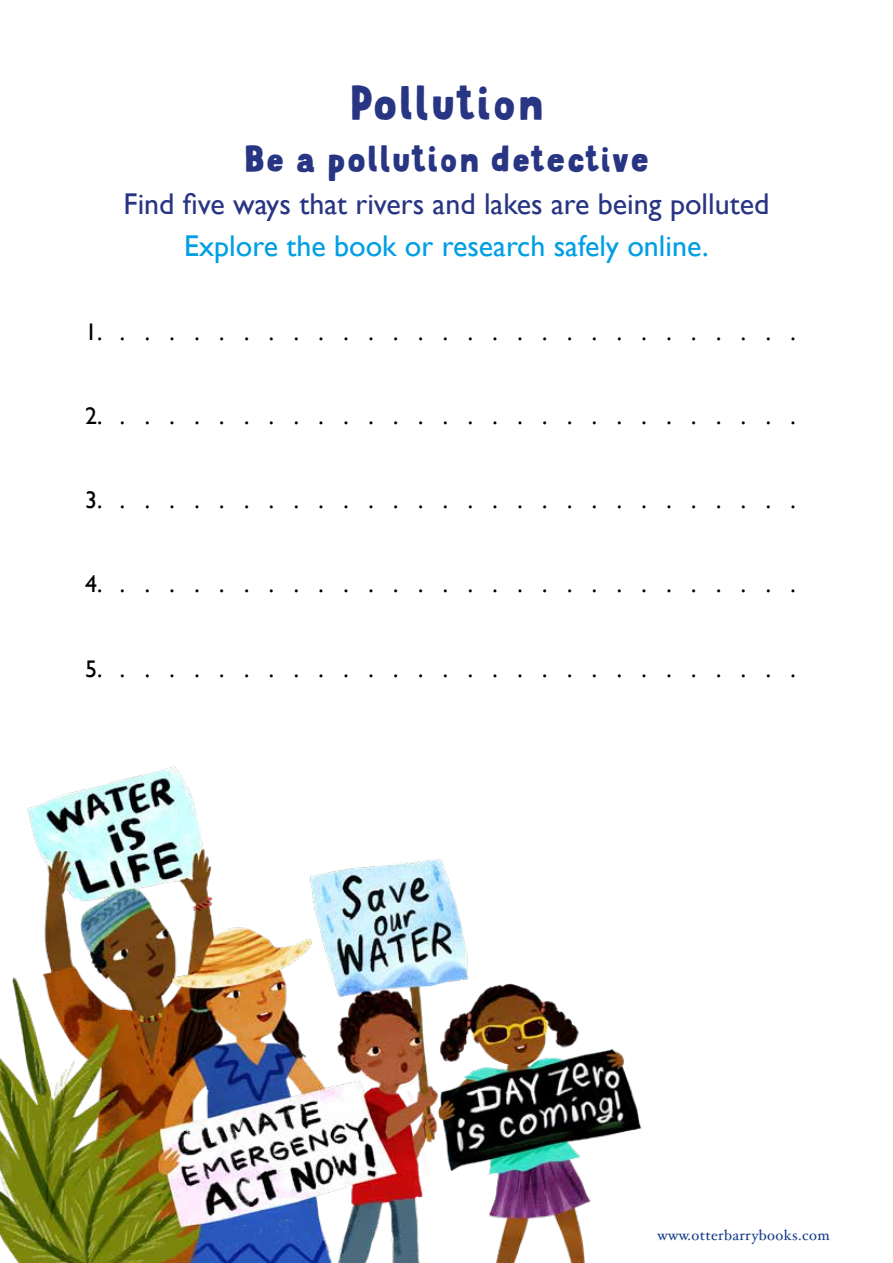
<style>
.page{position:relative;width:893px;height:1263px;background:#fff}
.page>*{position:absolute;margin:0;border:0;box-sizing:border-box;transform-origin:0 0}
.t1{font:500 46.5px "Mr Dodo";color:#283583}
.t2{font:500 36px "Mr Dodo";color:#283583}
.t3{font:30px "Gill Sans";color:#283583}
.t4{font:30px "Gill Sans";color:#009fe3}
.t5{font:24px "Gill Sans";color:#000}
.t6{font:14.85px "Hoefler Text";letter-spacing:.02em;color:#153d8a}
</style>
<div class="page">
<img style="left:0;top:766px;width:642px;height:497px">
<h1 class="t1" style="left:349px;top:73px;width:197px">Pollution</h1>
<h2 class="t2" style="left:243px;top:136px;width:408px">Be a pollution detective</h2>
<p class="t3" style="left:124px;top:187px;width:647px">Find five ways that rivers and lakes are being polluted</p>
<p class="t4" style="left:184px;top:229px;width:526px">Explore the book or research safely online.</p>
<p class="t5" style="left:85px;top:318px;width:712px">1. . . . . . . . . . . . . . . . . . . . . . . . . . . . .</p>
<p class="t5" style="left:85px;top:402px;width:712px">2. . . . . . . . . . . . . . . . . . . . . . . . . . . . .</p>
<p class="t5" style="left:85px;top:486px;width:712px">3. . . . . . . . . . . . . . . . . . . . . . . . . . . . .</p>
<p class="t5" style="left:85px;top:570px;width:712px">4. . . . . . . . . . . . . . . . . . . . . . . . . . . . .</p>
<p class="t5" style="left:85px;top:654px;width:712px">5. . . . . . . . . . . . . . . . . . . . . . . . . . . . .</p>
<p class="t6" style="left:657px;top:1226px;width:174px">www.otterbarrybooks.com</p>
</div>
